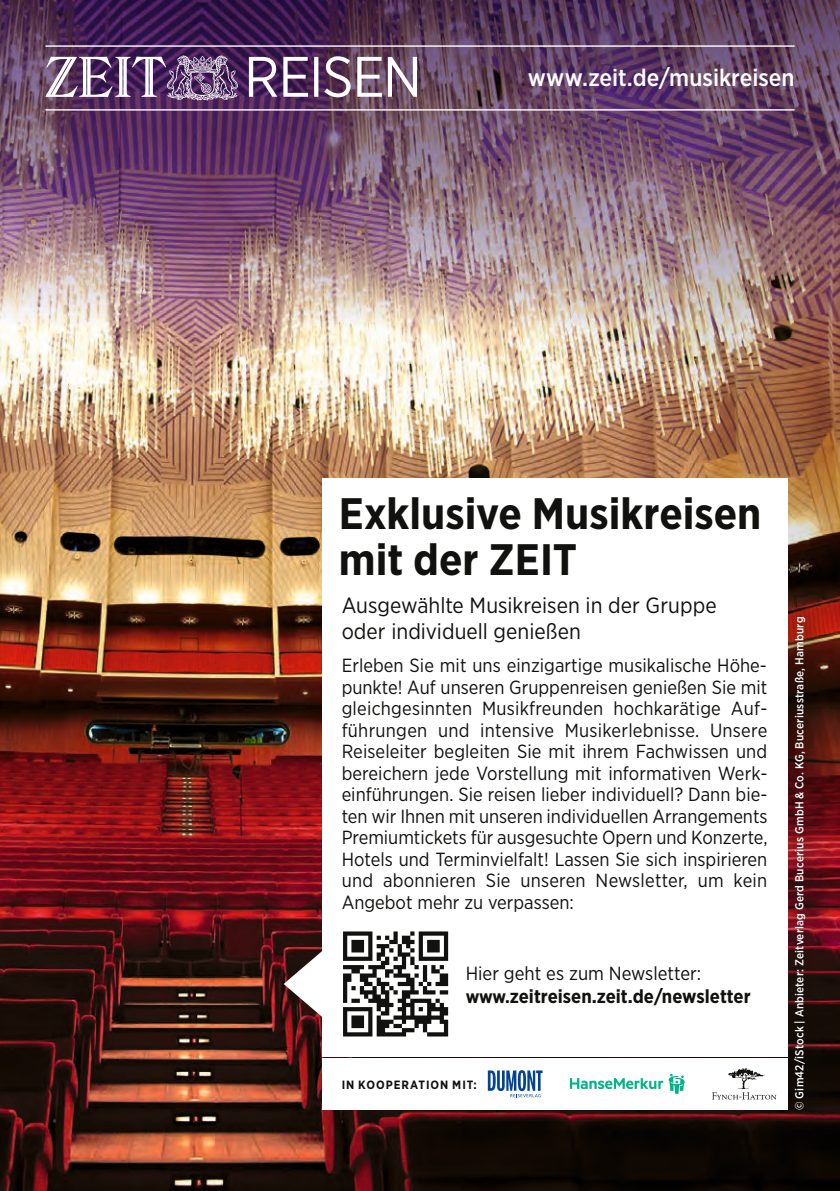
<style>
.page{position:relative;width:840px;height:1191px;background:#fff}
.page>*{position:absolute;margin:0;border:0;box-sizing:border-box;transform-origin:0 0}
.t1{font:700 44px/46px "Gotham Narrow";color:#11110f}
.t2{font:500 24px "Gotham Narrow";color:#fff}
.t3{font:22px/26.4px "Gotham Narrow";color:#11110f}
.t4{font:19px/21.6px "Gotham Narrow";color:#11110f;text-align:justify}
.t5{font:700 19px/22.8px "Gotham Narrow";color:#11110f}
.t6{font:700 12px "Gotham Narrow";letter-spacing:.08em;color:#11110f}
.t7{font:500 11.6px "Gotham Narrow";letter-spacing:.015em;color:#fff}
.s1{font-weight:400}
.s2{font-size:18px}
</style>
<div class="page">
<img style="left:0;top:329px;width:839px;height:862px">
<img style="left:0;top:0;width:839px;height:329px">
<div style="left:764px;top:587px;width:70px;height:551px;background:#11110f;opacity:.7"></div>
<div style="left:321px;top:478px;width:465px;height:579px;background:#fff"></div>
<svg style="left:283px;top:950px;width:39px;height:68px"></svg>
<div style="left:321px;top:1058px;width:465px;height:51px;background:#fff"></div>
<svg style="left:569px;top:1073px;width:115px;height:20px"></svg>
<svg style="left:712px;top:1068px;width:63px;height:31px"></svg>
<svg style="left:487px;top:1070px;width:55px;height:27px"></svg>
<hr style="left:45px;top:109px;width:749px;height:2px;background:#fff">
<hr style="left:45px;top:45px;width:749px;height:2px;background:#fff">
<svg style="left:45px;top:55px;width:372px;height:45px"></svg>
<svg style="left:343px;top:931px;width:105px;height:105px"></svg>
<p class="t2" style="left:527px;top:62px;width:268px">www.zeit.de/musikreisen</p>
<h1 class="t1" style="left:338px;top:490px;width:424px">Exklusive Musikreisen mit der ZEIT</h1>
<p class="t3" style="left:341px;top:591px;width:376px">Ausgewählte Musikreisen in der Gruppe oder individuell genießen</p>
<p class="t4" style="left:341px;top:654px;width:427px">Erleben Sie mit uns einzigartige musikalische Höhe&shy;punkte! Auf unseren Gruppenreisen genießen Sie mit gleichgesinnten Musikfreunden hochkarätige Auf&shy;führungen und intensive Musikerlebnisse. Unsere Reiseleiter begleiten Sie mit ihrem Fachwissen und bereichern jede Vorstellung mit informativen Werk&shy;einführungen. Sie reisen lieber individuell? Dann bie&shy;ten wir Ihnen mit unseren individuellen Arrangements Premiumtickets für ausgesuchte Opern und Konzerte, Hotels und Terminvielfalt! Lassen Sie sich inspirieren und abonnieren Sie unseren Newsletter, um kein Angebot mehr zu verpassen:</p>
<p class="t5" style="left:465px;top:962px;width:286px"><span class="s1">Hier geht es zum Newsletter: </span><span class="s2">www.</span>zeitreisen.zeit.de/newsletter</p>
<p class="t6" style="left:341px;top:1076px;width:137px">IN KOOPERATION MIT:</p>
<p class="t7" style="left:791px;top:1109px;width:495px;rotate:-90deg">© Gim42/iStock | Anbieter: Zeitverlag Gerd Bucerius GmbH &amp; Co. KG, Buceriusstraße, Hamburg</p>
</div>
